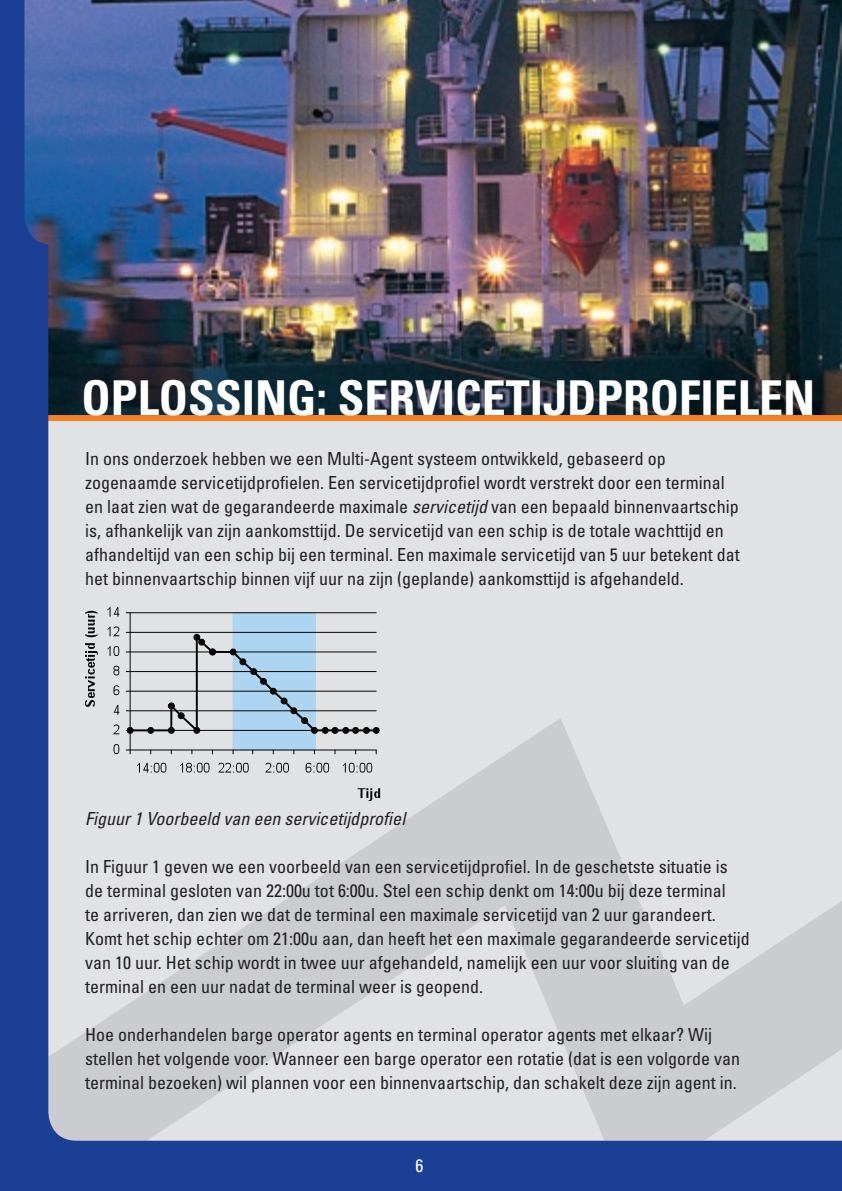
<style>
.page{position:relative;width:842px;height:1191px;background:#fff}
.page>*{position:absolute;margin:0;border:0;box-sizing:border-box;transform-origin:0 0}
.t1{font:700 condensed 48px "Univers LT Std";color:#fff}
.t2{font:condensed 18px/24px "Univers LT Std";color:#231f20}
.t3{font:italic condensed 18px "Univers LT Std";color:#231f20}
.t4{font:condensed 18px "Univers LT Std";color:#fff}
.s1{font-style:italic}
</style>
<div class="page">
<img style="left:0;top:0;width:841px;height:1191px">
<svg style="left:841px;top:0;width:1px;height:1191px"></svg>
<h1 class="t1" style="left:82px;top:368px;width:735px">OPLOSSING: SERVICETIJDPROFIELEN</h1>
<p class="t2" style="left:85px;top:446px;width:656px">In ons onderzoek hebben we een Multi-Agent systeem ontwikkeld, gebaseerd op zogenaamde servicetijdprofielen. Een servicetijdprofiel wordt verstrekt door een terminal en laat zien wat de gegarandeerde maximale <span class="s1">servicetijd</span> van een bepaald binnenvaartschip is, afhankelijk van zijn aankomsttijd. De servicetijd van een schip is de totale wachttijd en afhandeltijd van een schip bij een terminal. Een maximale servicetijd van 5 uur betekent dat het binnenvaartschip binnen vijf uur na zijn (geplande) aankomsttijd is afgehandeld.</p>
<p class="t3" style="left:85px;top:807px;width:322px">Figuur 1 Voorbeeld van een servicetijdprofiel</p>
<p class="t2" style="left:85px;top:854px;width:666px">In Figuur 1 geven we een voorbeeld van een servicetijdprofiel. In de geschetste situatie is de terminal gesloten van 22:00u tot 6:00u. Stel een schip denkt om 14:00u bij deze terminal<br>te arriveren, dan zien we dat de terminal een maximale servicetijd van 2 uur garandeert.<br>Komt het schip echter om 21:00u aan, dan heeft het een maximale gegarandeerde servicetijd van 10 uur. Het schip wordt in twee uur afgehandeld, namelijk een uur voor sluiting van de terminal en een uur nadat de terminal weer is geopend.</p>
<p class="t2" style="left:85px;top:1022px;width:657px">Hoe onderhandelen barge operator agents en terminal operator agents met elkaar? Wij stellen het volgende voor. Wanneer een barge operator een rotatie (dat is een volgorde van terminal bezoeken) wil plannen voor een binnenvaartschip, dan schakelt deze zijn agent in.</p>
<p class="t4" style="left:416px;top:1154px;width:9px">6</p>
</div>
